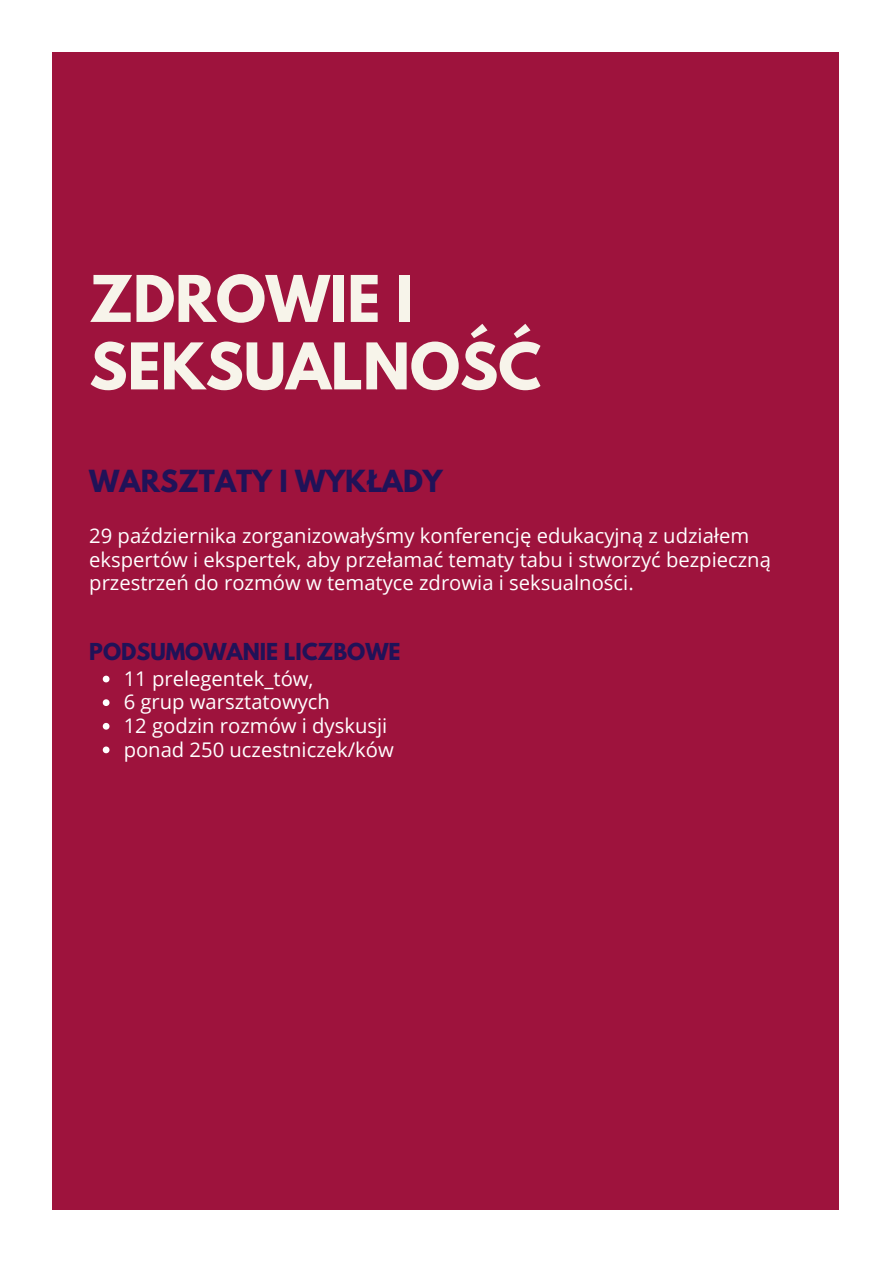
<style>
.page{position:relative;width:893px;height:1264px;background:#fff}
.page>*{position:absolute;margin:0;border:0;box-sizing:border-box;transform-origin:0 0}
.t1{font:700 57px/67.5px "League Spartan";color:#f7f4ea}
.t2{font:700 27px "League Spartan";color:#201258}
.t3{font:700 20.7px "League Spartan";color:#201258}
.t4{font:20.25px/23.5px "Open Sans";color:#fff}
</style>
<div class="page">
<div style="left:52px;top:52px;width:787px;height:1157px;background:#9e133d"></div>
<svg style="left:103px;top:675px;width:6px;height:7px"></svg>
<svg style="left:103px;top:699px;width:6px;height:7px"></svg>
<svg style="left:103px;top:723px;width:6px;height:6px"></svg>
<svg style="left:103px;top:746px;width:6px;height:7px"></svg>
<h1 class="t1" style="left:89px;top:272px;width:453px">ZDROWIE I<br>SEKSUALNOŚĆ</h1>
<h2 class="t2" style="left:89px;top:468px;width:355px">WARSZTATY I WYKŁADY</h2>
<p class="t4" style="left:89px;top:523px;width:683px">29 października zorganizowałyśmy konferencję edukacyjną z udziałem ekspertów i ekspertek, aby przełamać tematy tabu i stworzyć bezpieczną przestrzeń do rozmów w tematyce zdrowia i seksualności.</p>
<p class="t3" style="left:89px;top:641px;width:313px">PODSUMOWANIE LICZBOWE</p>
<p class="t4" style="left:124px;top:666px;width:271px">11 prelegentek_tów,<br>6 grup warsztatowych<br>12 godzin rozmów i dyskusji ponad 250 uczestniczek/ków</p>
</div>
